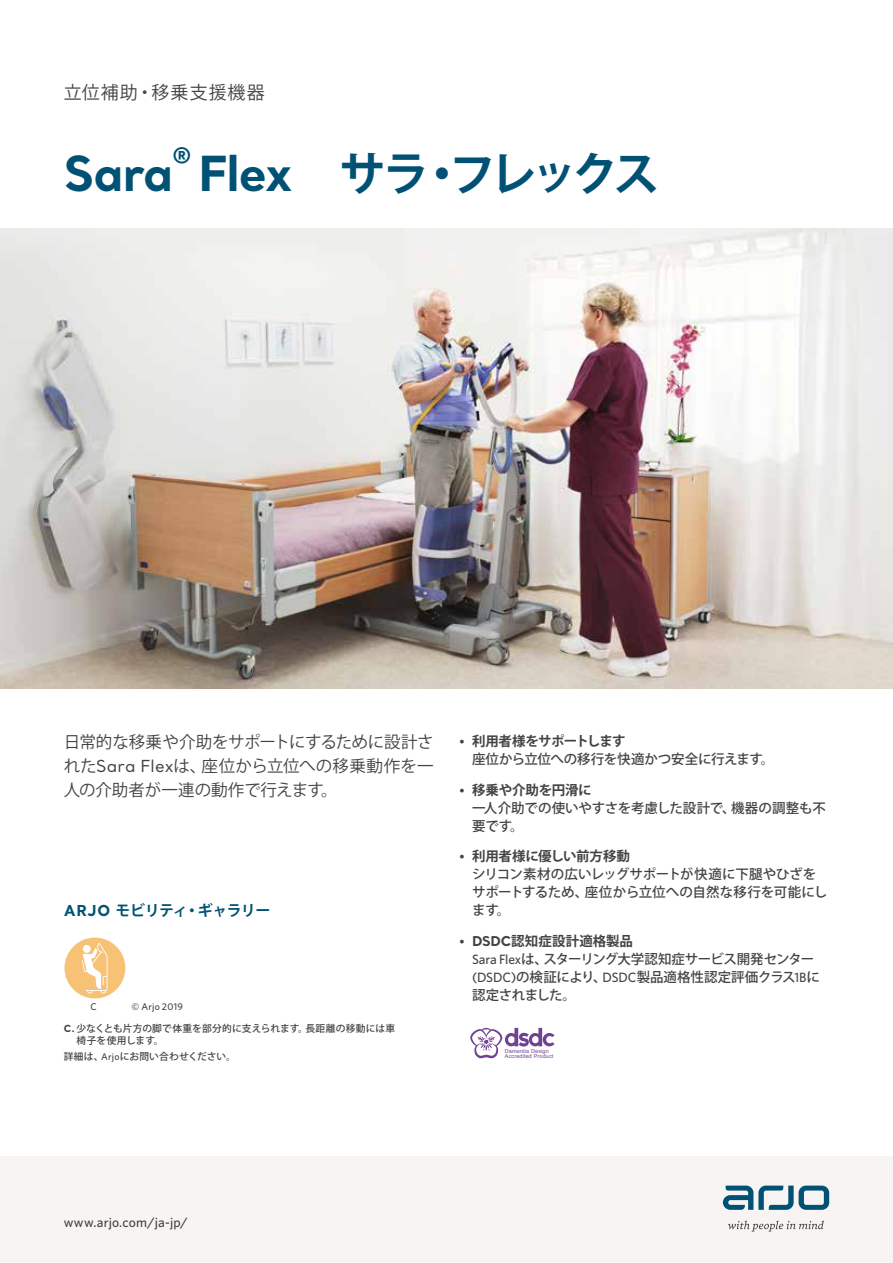
<style>
.page{position:relative;width:893px;height:1263px;background:#fff}
.page>*{position:absolute;margin:0;border:0;box-sizing:border-box;transform-origin:0 0}
.t1{font:700 48px "Santral";color:#005174}
.t2{font:700 46.5px "Koz Go Pro";letter-spacing:-.115em;color:#005174}
.t3{font:700 28.05px "Santral";color:#005174}
.t4{font:18px "Koz Go Pro";letter-spacing:.055em;color:#434341}
.t5{font:16.5px/24px "Koz Go Pro";letter-spacing:-.01em;color:#434341;text-align:justify}
.t6{font:700 15px "Koz Go Pro";letter-spacing:-.035em;color:#005174}
.t7{font:500 13.5px/18px "Koz Go Pro";letter-spacing:-.015em;color:#434341}
.t8{font:500 13.5px "Whitney";letter-spacing:.005em;color:#434341}
.t9{font:500 9.75px/11.7px "Koz Go Pro";letter-spacing:.015em;color:#434341}
.t10{font:500 9.75px "Whitney";letter-spacing:.02em;color:#434341}
.t11{font:5.4px/5.4px "Arial";letter-spacing:.025em;color:#6f4293}
.s1{font-family:"Santral";font-size:48px}
.s2{font-family:"Santral"}
.s3{font-family:"Santral";font-weight:700}
.s4{font-weight:700}
.s5{font-family:"Whitney"}
</style>
<div class="page">
<div style="left:0;top:1157px;width:893px;height:106px;background:#f7f4f3"></div>
<img style="left:0;top:229px;width:893px;height:460px">
<svg style="left:723px;top:1185px;width:106px;height:25px"></svg>
<svg style="left:728px;top:1220px;width:96px;height:11px"></svg>
<div style="left:64px;top:937px;width:61px;height:61px;background:#f8c276;border-radius:50%"></div>
<svg style="left:82px;top:943px;width:26px;height:50px"></svg>
<svg style="left:470px;top:1028px;width:85px;height:30px"></svg>
<h3 class="t4" style="left:64px;top:80px;width:203px">立位補助・移乗支援機器</h3>
<h3 class="t3" style="left:172px;top:138px;width:21px">®</h3>
<h2 class="t2" style="left:198px;top:144px;width:463px"><span class="s1">Flex</span> サラ・フレックス</h2>
<h1 class="t1" style="left:64px;top:141px;width:111px">Sara</h1>
<p class="t5" style="left:64px;top:730px;width:371px">日常的な移乗や介助をサポートにするために設計された<span class="s2">Sara Flex</span>は、座位から立位への移乗動作を一人の介助者が一連の動作で行えます。</p>
<p class="t7" style="left:472px;top:733px;width:304px;text-indent:-13px"><span class="s3">•</span> <span class="s4">利用者様をサポートします<br></span>座位から立位への移行を快適かつ安全に行えます。</p>
<p class="t7" style="left:472px;top:781px;width:355px;text-indent:-13px"><span class="s3">•</span> <span class="s4">移乗や介助を円滑に<br></span>一人介助での使いやすさを考慮した設計で、機器の調整も不要です。</p>
<p class="t7" style="left:472px;top:848px;width:357px;text-indent:-13px"><span class="s3">•</span> <span class="s4">利用者様に優しい前方移動<br></span>シリコン素材の広いレッグサポートが快適に下腿やひざをサポートするため、座位から立位への自然な移行を可能にします。</p>
<p class="t7" style="left:472px;top:933px;width:349px;text-indent:-13px"><span class="s3">• DSDC</span><span class="s4">認知症設計適格製品<br></span><span class="s5">Sara Flex</span>は、スターリング大学認知症サービス開発センター<span class="s5">(DSDC)</span>の検証により、<span class="s5">DSDC</span>製品適格性認定評価クラス<span class="s5">1B</span>に認定されました。</p>
<p class="t6" style="left:64px;top:901px;width:208px"><span class="s2">ARJO</span> モビリティ・ギャラリー</p>
<p class="t10" style="left:90px;top:1001px;width:8px">C</p>
<p class="t10" style="left:132px;top:1001px;width:53px">© Arjo 2019</p>
<p class="t9" style="left:77px;top:1023px;width:320px;text-indent:-13px"><span class="s3">C.</span> 少なくとも片方の脚で体重を部分的に支えられます。長距離の移動には車椅子を使用します。</p>
<p class="t9" style="left:64px;top:1050px;width:174px">詳細は、<span class="s5">Arjo</span>にお問い合わせください。</p>
<p class="t11" style="left:505px;top:1048px;width:50px">Dementia Design<br>Accredited Product</p>
<p class="t8" style="left:64px;top:1214px;width:125px">www.arjo.com/ja-jp/</p>
</div>
